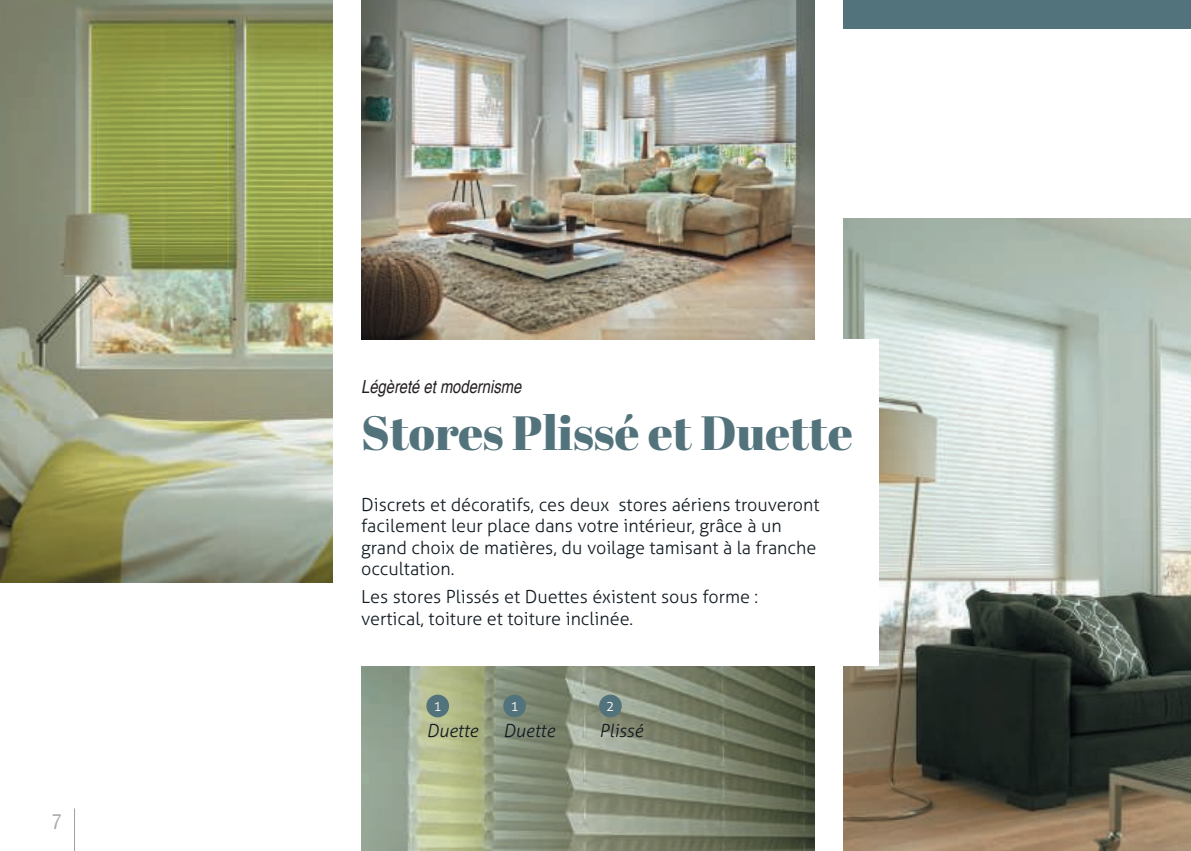
<style>
.page{position:relative;width:1191px;height:851px;background:#fff}
.page>*{position:absolute;margin:0;border:0;box-sizing:border-box;transform-origin:0 0}
.t1{font:48px "Abril Fatface";color:#53737c}
.t2{font:condensed 20px "Helvetica";color:#a8a9ad}
.t3{font:300 18px/21.6px "Aller";color:#101a21}
.t4{font:italic condensed 18px "Helvetica";color:#231f20}
.t5{font:italic 300 18px "Aller";color:#101a21}
.t6{font:300 14px "Aller";color:#fff}
</style>
<div class="page">
<hr style="left:74px;top:808px;width:1px;height:42px;background:#99a4ab">
<img style="left:361px;top:666px;width:454px;height:184px">
<img style="left:843px;top:219px;width:348px;height:631px">
<div style="left:361px;top:339px;width:518px;height:326px;background:#fff"></div>
<div style="left:426px;top:694px;width:23px;height:23px;background:#53737c;border-radius:50%"></div>
<div style="left:503px;top:694px;width:23px;height:23px;background:#53737c;border-radius:50%"></div>
<div style="left:599px;top:694px;width:23px;height:23px;background:#53737c;border-radius:50%"></div>
<img style="left:361px;top:0;width:454px;height:339px">
<img style="left:0;top:0;width:333px;height:582px">
<div style="left:843px;top:0;width:348px;height:28px;background:#53737c"></div>
<p class="t2" style="left:52px;top:810px;width:11px">7</p>
<p class="t4" style="left:361px;top:379px;width:161px">Légèreté et modernisme</p>
<h1 class="t1" style="left:361px;top:413px;width:493px">Stores Plissé et Duette</h1>
<p class="t3" style="left:361px;top:495px;width:460px">Discrets et décoratifs, ces deux stores aériens trouveront facilement leur place dans votre intérieur, grâce à un grand choix de matières, du voilage tamisant à la franche occultation.</p>
<p class="t3" style="left:361px;top:588px;width:399px">Les stores Plissés et Duettes éxistent sous forme : vertical, toiture et toiture inclinée.</p>
<p class="t6" style="left:433px;top:700px;width:10px">1</p>
<p class="t6" style="left:510px;top:700px;width:10px">1</p>
<p class="t6" style="left:606px;top:700px;width:10px">2</p>
<p class="t5" style="left:426px;top:722px;width:53px">Duette</p>
<p class="t5" style="left:503px;top:722px;width:53px">Duette</p>
<p class="t5" style="left:599px;top:722px;width:45px">Plissé</p>
</div>
